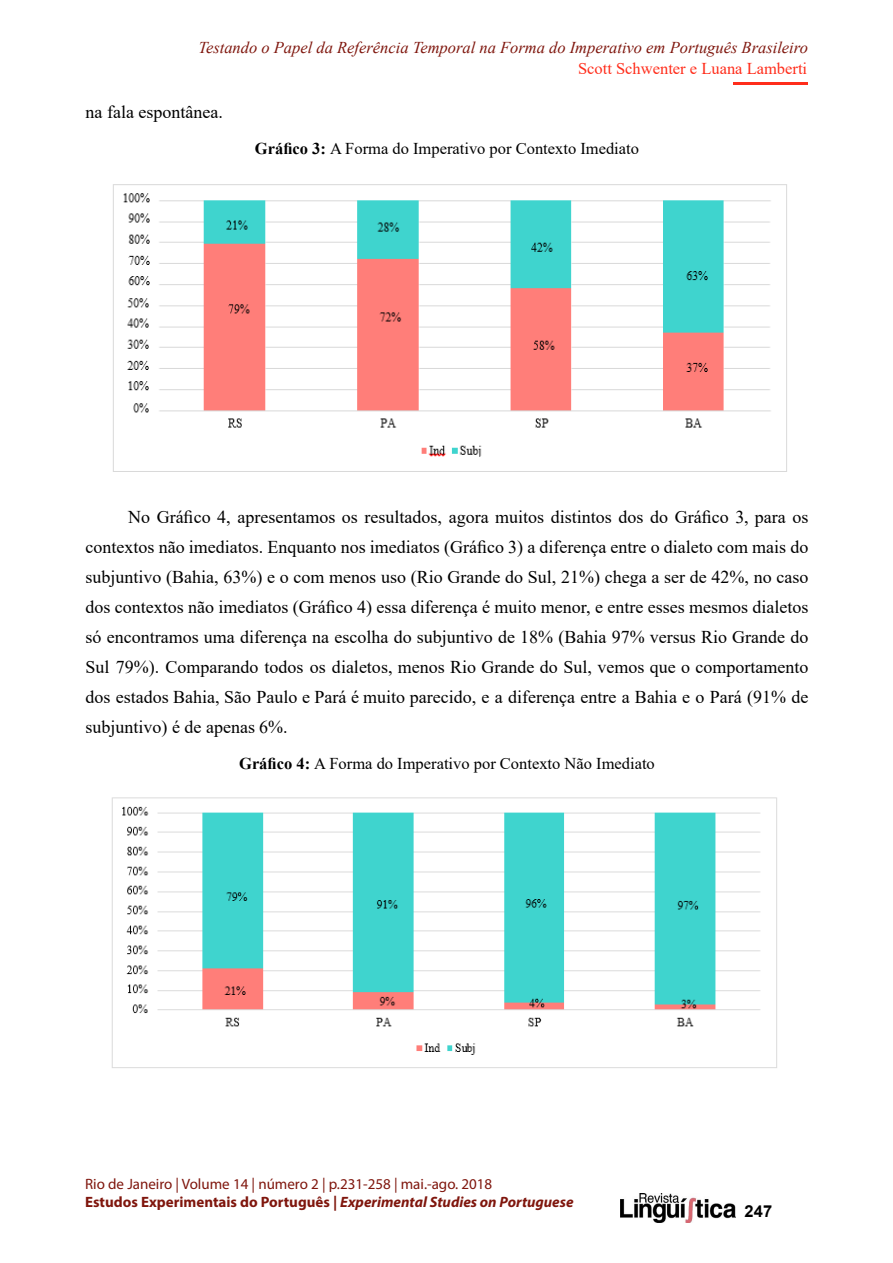
<style>
.page{position:relative;width:893px;height:1263px;background:#fff}
.page>*{position:absolute;margin:0;border:0;box-sizing:border-box;transform-origin:0 0}
.t1{font:18px/30px "Times New Roman";color:#000;text-align:justify}
.t2{font:16.5px "Times New Roman";color:#000}
.t3{font:italic 16.5px "Times New Roman";color:#7f160d}
.t4{font:16.5px "Times New Roman";color:#ff2d1b}
.t5{font:700 16.5px "Arial";color:#000}
.t6{font:15px/18px "Myriad Pro";color:#7f160d}
.s1{font-weight:700}
.s2{font-weight:700;font-style:italic}
</style>
<div class="page">
<img style="left:621px;top:1194px;width:115px;height:28px">
<hr style="left:733px;top:82px;width:75px;height:3px;background:#ff2d1b">
<img style="left:113px;top:184px;width:674px;height:288px">
<img style="left:112px;top:797px;width:665px;height:271px">
<p class="t3" style="left:198px;top:36px;width:611px">Testando o Papel da Referência Temporal na Forma do Imperativo em Português Brasileiro</p>
<p class="t4" style="left:578px;top:57px;width:231px">Scott Schwenter e Luana Lamberti</p>
<p class="t1" style="left:86px;top:96px;width:139px">na fala espontânea.</p>
<p class="t2" style="left:255px;top:137px;width:386px"><span class="s1">Gráfico 3:</span> A Forma do Imperativo por Contexto Imediato</p>
<p class="t1" style="left:86px;top:501px;width:724px;text-indent:43px">No Gráfico 4, apresentamos os resultados, agora muitos distintos dos do Gráfico 3, para os contextos não imediatos. Enquanto nos imediatos (Gráfico 3) a diferença entre o dialeto com mais do subjuntivo (Bahia, 63%) e o com menos uso (Rio Grande do Sul, 21%) chega a ser de 42%, no caso dos contextos não imediatos (Gráfico 4) essa diferença é muito menor, e entre esses mesmos dialetos só encontramos uma diferença na escolha do subjuntivo de 18% (Bahia 97% versus Rio Grande do Sul 79%). Comparando todos os dialetos, menos Rio Grande do Sul, vemos que o comportamento dos estados Bahia, São Paulo e Pará é muito parecido, e a diferença entre a Bahia e o Pará (91% de subjuntivo) é de apenas 6%.</p>
<p class="t2" style="left:239px;top:752px;width:417px"><span class="s1">Gráfico 4:</span> A Forma do Imperativo por Contexto Não Imediato</p>
<p class="t6" style="left:85px;top:1175px;width:490px">Rio de Janeiro | Volume 14 | número 2 | p.231-258 | mai.-ago. 2018<br><span class="s1">Estudos Experimentais do Português |</span> <span class="s2">Experimental Studies on Portuguese</span></p>
<p class="t5" style="left:745px;top:1199px;width:29px">247</p>
</div>
